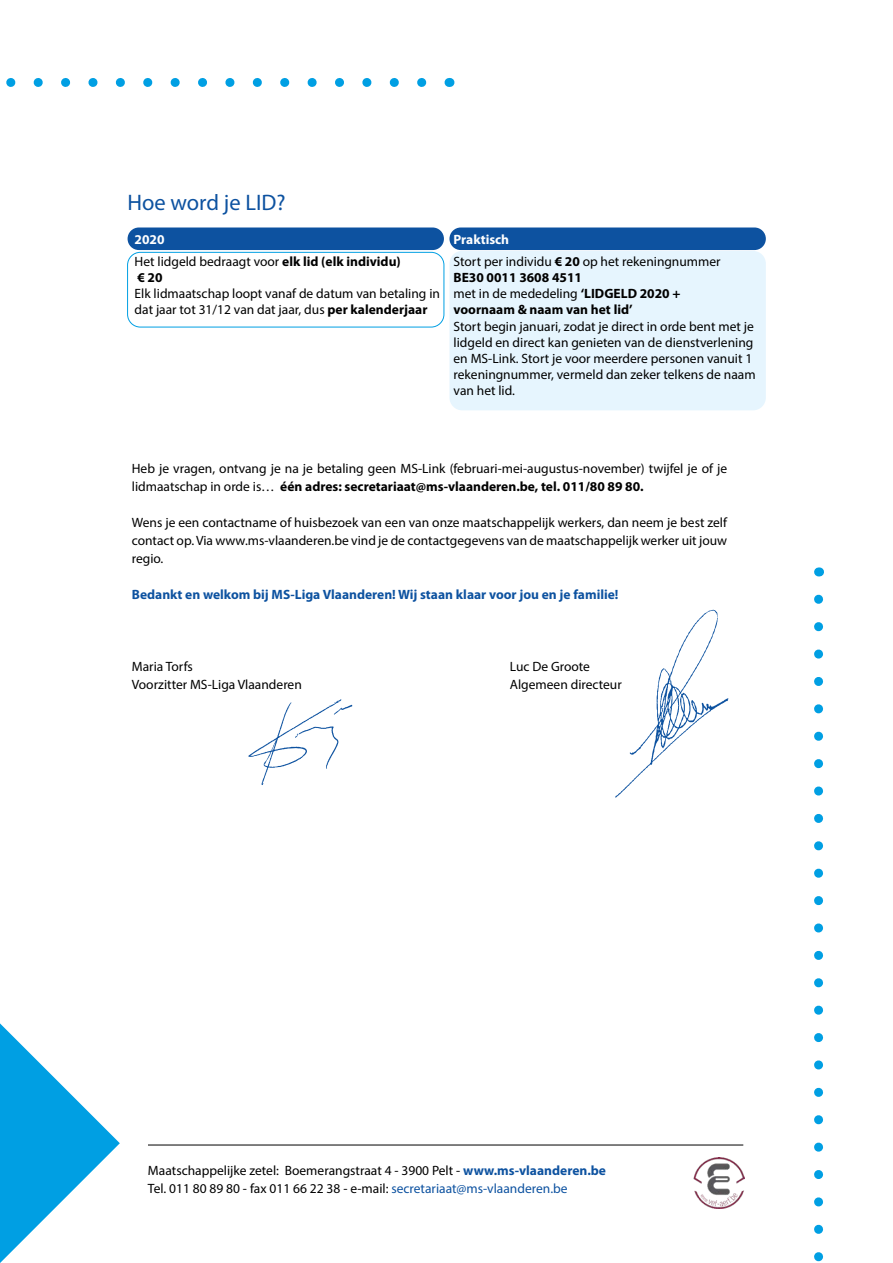
<style>
.page{position:relative;width:893px;height:1263px;background:#fff}
.page>*{position:absolute;margin:0;border:0;box-sizing:border-box;transform-origin:0 0}
.t1{font:22.5px "Myriad Pro";color:#0d52a0}
.t2{font:13.5px/16.2px "Myriad Pro";color:#000}
.t3{font:700 13.5px/16.2px "Myriad Pro";color:#000}
.t4{font:700 13.5px "Myriad Pro";color:#0d52a0}
.t5{font:700 13.5px "Myriad Pro";color:#fff}
.s1{font-weight:700}
.s2{font-weight:400}
.s3{font-weight:700;color:#0d52a0}
.s4{color:#0d52a0}
</style>
<div class="page">
<svg style="left:127px;top:228px;width:215px;height:33px"></svg>
<img style="left:615px;top:609px;width:114px;height:189px">
<img style="left:248px;top:699px;width:105px;height:86px">
<hr style="left:148px;top:1145px;width:595px;height:1px;background:#000">
<svg style="left:814px;top:599px;width:9px;height:663px"></svg>
<svg style="left:6px;top:78px;width:416px;height:9px"></svg>
<svg style="left:0;top:1023px;width:120px;height:240px"></svg>
<img style="left:694px;top:1158px;width:51px;height:51px">
<div style="left:127px;top:252px;width:317px;height:75px;border:1px solid #009fe3;border-radius:13px"></div>
<div style="left:128px;top:227px;width:316px;height:23px;background:#0d52a0;border-radius:11px"></div>
<div style="left:449px;top:227px;width:317px;height:23px;background:#0d52a0;border-radius:11px"></div>
<div style="left:449px;top:251px;width:317px;height:159px;background:#e6f5fe;border-radius:13px"></div>
<h1 class="t1" style="left:128px;top:189px;width:159px">Hoe word je LID?</h1>
<p class="t5" style="left:135px;top:231px;width:31px">2020</p>
<p class="t5" style="left:454px;top:231px;width:57px">Praktisch</p>
<p class="t2" style="left:135px;top:253px;width:268px">Het lidgeld bedraagt voor <span class="s1">elk lid (elk individu) € 20</span></p>
<p class="t2" style="left:135px;top:285px;width:307px">Elk lidmaatschap loopt vanaf de datum van betaling in dat jaar tot 31/12 van dat jaar, dus <span class="s1">per kalenderjaar</span></p>
<p class="t3" style="left:454px;top:253px;width:269px"><span class="s2">Stort per individu</span> € 20 <span class="s2">op het rekeningnummer<br></span>BE30 0011 3608 4511<br><span class="s2">met in de mededeling</span> ‘LIDGELD 2020 + voornaam &amp; naam van het lid’</p>
<p class="t2" style="left:454px;top:318px;width:304px">Stort begin januari, zodat je direct in orde bent met je lidgeld en direct kan genieten van de dienstverlening en MS-Link. Stort je voor meerdere personen vanuit 1 rekeningnummer, vermeld dan zeker telkens de naam van het lid.</p>
<p class="t2" style="left:132px;top:460px;width:597px;line-height:18px">Heb je vragen, ontvang je na je betaling geen MS-Link (februari-mei-augustus-november) twijfel je of je lidmaatschap in orde is… <span class="s1">één adres: secretariaat@ms-vlaanderen.be, tel. 011/80 89 80.</span></p>
<p class="t2" style="left:132px;top:514px;width:597px;line-height:18px;text-align:justify">Wens je een contactname of huisbezoek van een van onze maatschappelijk werkers, dan neem je best zelf contact op. Via www.ms-vlaanderen.be vind je de contactgegevens van de maatschappelijk werker uit jouw regio.</p>
<p class="t4" style="left:132px;top:587px;width:488px">Bedankt en welkom bij MS-Liga Vlaanderen! Wij staan klaar voor jou en je familie!</p>
<p class="t2" style="left:132px;top:658px;width:63px">Maria Torfs</p>
<p class="t2" style="left:510px;top:658px;width:82px">Luc De Groote</p>
<p class="t2" style="left:132px;top:676px;width:172px">Voorzitter MS-Liga Vlaanderen</p>
<p class="t2" style="left:510px;top:676px;width:113px">Algemeen directeur</p>
<p class="t2" style="left:148px;top:1161px;width:460px;line-height:18px">Maatschappelijke zetel: Boemerangstraat 4 - 3900 Pelt - <span class="s3">www.ms-vlaanderen.be<br></span>Tel. 011 80 89 80 - fax 011 66 22 38 - e-mail: <span class="s4">secretariaat@ms-vlaanderen.be</span></p>
</div>
